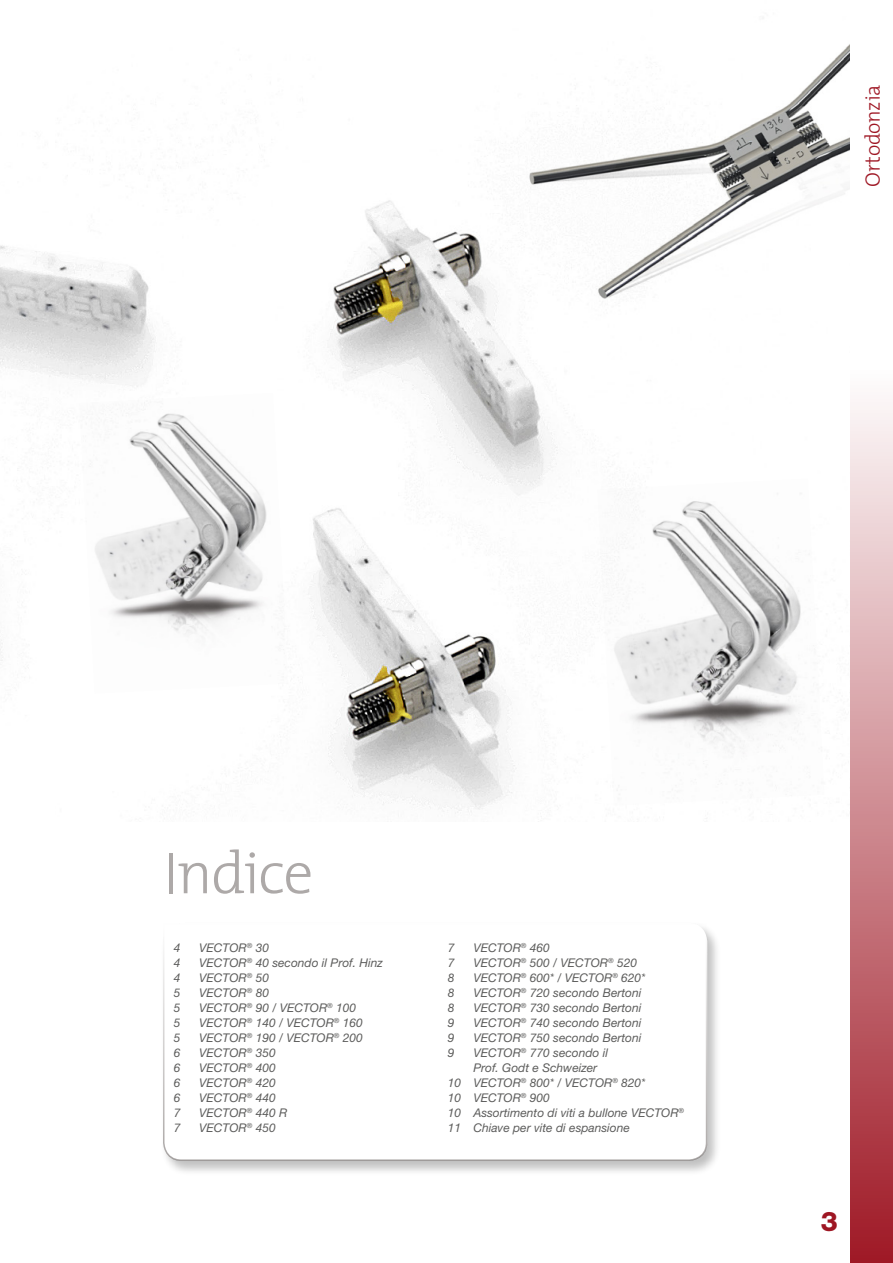
<style>
.page{position:relative;width:893px;height:1263px;background:#fff}
.page>*{position:absolute;margin:0;border:0;box-sizing:border-box;transform-origin:0 0}
.t1{font:300 60px "The Mix";letter-spacing:-.025em;color:#ada9a8}
.t2{font:800 27px "Helvetica Neue LT Pro";color:#9e1623}
.t3{font:300 21px "The Mix";letter-spacing:-.015em;color:#9e1623}
.t4{font:italic 12px "Helvetica Neue LT Pro";color:#5d5d5c}
</style>
<div class="page">
<img style="left:0;top:200px;width:558px;height:614px">
<img style="left:502px;top:44px;width:348px;height:296px">
<img style="left:613px;top:501px;width:188px;height:283px">
<img style="left:79px;top:393px;width:209px;height:300px">
<div style="left:850px;top:370px;width:43px;height:893px;background:linear-gradient(to bottom,#fefdfd,#9f1926)"></div>
<div style="left:160px;top:921px;width:561px;height:254px;background:#000;opacity:.25"></div>
<svg style="left:162px;top:922px;width:546px;height:240px"></svg>
<h3 class="t3" style="left:855px;top:187px;width:104px;rotate:-90deg">Ortodonzia</h3>
<h1 class="t1" style="left:163px;top:823px;width:152px">Indice</h1>
<p class="t4" style="left:174px;top:940px;width:8px">4</p>
<p class="t4" style="left:199px;top:940px;width:71px">VECTOR<sup>®</sup> 30</p>
<p class="t4" style="left:174px;top:955px;width:8px">4</p>
<p class="t4" style="left:199px;top:955px;width:185px">VECTOR<sup>®</sup> 40 secondo il Prof. Hinz</p>
<p class="t4" style="left:174px;top:970px;width:8px">4</p>
<p class="t4" style="left:199px;top:970px;width:71px">VECTOR<sup>®</sup> 50</p>
<p class="t4" style="left:174px;top:985px;width:8px">5</p>
<p class="t4" style="left:199px;top:985px;width:71px">VECTOR<sup>®</sup> 80</p>
<p class="t4" style="left:174px;top:1000px;width:8px">5</p>
<p class="t4" style="left:199px;top:1000px;width:158px">VECTOR<sup>®</sup> 90 / VECTOR<sup>®</sup> 100</p>
<p class="t4" style="left:174px;top:1015px;width:8px">5</p>
<p class="t4" style="left:199px;top:1015px;width:165px">VECTOR<sup>®</sup> 140 / VECTOR<sup>®</sup> 160</p>
<p class="t4" style="left:174px;top:1030px;width:8px">5</p>
<p class="t4" style="left:199px;top:1030px;width:165px">VECTOR<sup>®</sup> 190 / VECTOR<sup>®</sup> 200</p>
<p class="t4" style="left:174px;top:1045px;width:8px">6</p>
<p class="t4" style="left:199px;top:1045px;width:78px">VECTOR<sup>®</sup> 350</p>
<p class="t4" style="left:174px;top:1060px;width:8px">6</p>
<p class="t4" style="left:199px;top:1060px;width:78px">VECTOR<sup>®</sup> 400</p>
<p class="t4" style="left:174px;top:1075px;width:8px">6</p>
<p class="t4" style="left:199px;top:1075px;width:78px">VECTOR<sup>®</sup> 420</p>
<p class="t4" style="left:174px;top:1090px;width:8px">6</p>
<p class="t4" style="left:199px;top:1090px;width:78px">VECTOR<sup>®</sup> 440</p>
<p class="t4" style="left:174px;top:1105px;width:8px">7</p>
<p class="t4" style="left:199px;top:1105px;width:90px">VECTOR<sup>®</sup> 440 R</p>
<p class="t4" style="left:174px;top:1120px;width:8px">7</p>
<p class="t4" style="left:199px;top:1120px;width:78px">VECTOR<sup>®</sup> 450</p>
<p class="t4" style="left:448px;top:940px;width:8px">7</p>
<p class="t4" style="left:473px;top:940px;width:78px">VECTOR<sup>®</sup> 460</p>
<p class="t4" style="left:448px;top:955px;width:8px">7</p>
<p class="t4" style="left:473px;top:955px;width:165px">VECTOR<sup>®</sup> 500 / VECTOR<sup>®</sup> 520</p>
<p class="t4" style="left:448px;top:970px;width:8px">8</p>
<p class="t4" style="left:473px;top:970px;width:174px">VECTOR<sup>®</sup> 600* / VECTOR<sup>®</sup> 620*</p>
<p class="t4" style="left:448px;top:985px;width:8px">8</p>
<p class="t4" style="left:473px;top:985px;width:170px">VECTOR<sup>®</sup> 720 secondo Bertoni</p>
<p class="t4" style="left:448px;top:1000px;width:8px">8</p>
<p class="t4" style="left:473px;top:1000px;width:170px">VECTOR<sup>®</sup> 730 secondo Bertoni</p>
<p class="t4" style="left:448px;top:1015px;width:8px">9</p>
<p class="t4" style="left:473px;top:1015px;width:170px">VECTOR<sup>®</sup> 740 secondo Bertoni</p>
<p class="t4" style="left:448px;top:1030px;width:8px">9</p>
<p class="t4" style="left:473px;top:1030px;width:170px">VECTOR<sup>®</sup> 750 secondo Bertoni</p>
<p class="t4" style="left:448px;top:1045px;width:8px">9</p>
<p class="t4" style="left:473px;top:1045px;width:136px">VECTOR<sup>®</sup> 770 secondo il</p>
<p class="t4" style="left:473px;top:1060px;width:125px">Prof. Godt e Schweizer</p>
<p class="t4" style="left:448px;top:1075px;width:199px">10 VECTOR<sup>®</sup> 800* / VECTOR<sup>®</sup> 820*</p>
<p class="t4" style="left:448px;top:1090px;width:104px">10 VECTOR<sup>®</sup> 900</p>
<p class="t4" style="left:448px;top:1105px;width:238px">10 Assortimento di viti a bullone VECTOR<sup>®</sup></p>
<p class="t4" style="left:448px;top:1120px;width:183px">11 Chiave per vite di espansione</p>
<h2 class="t2" style="left:821px;top:1205px;width:19px">3</h2>
</div>
